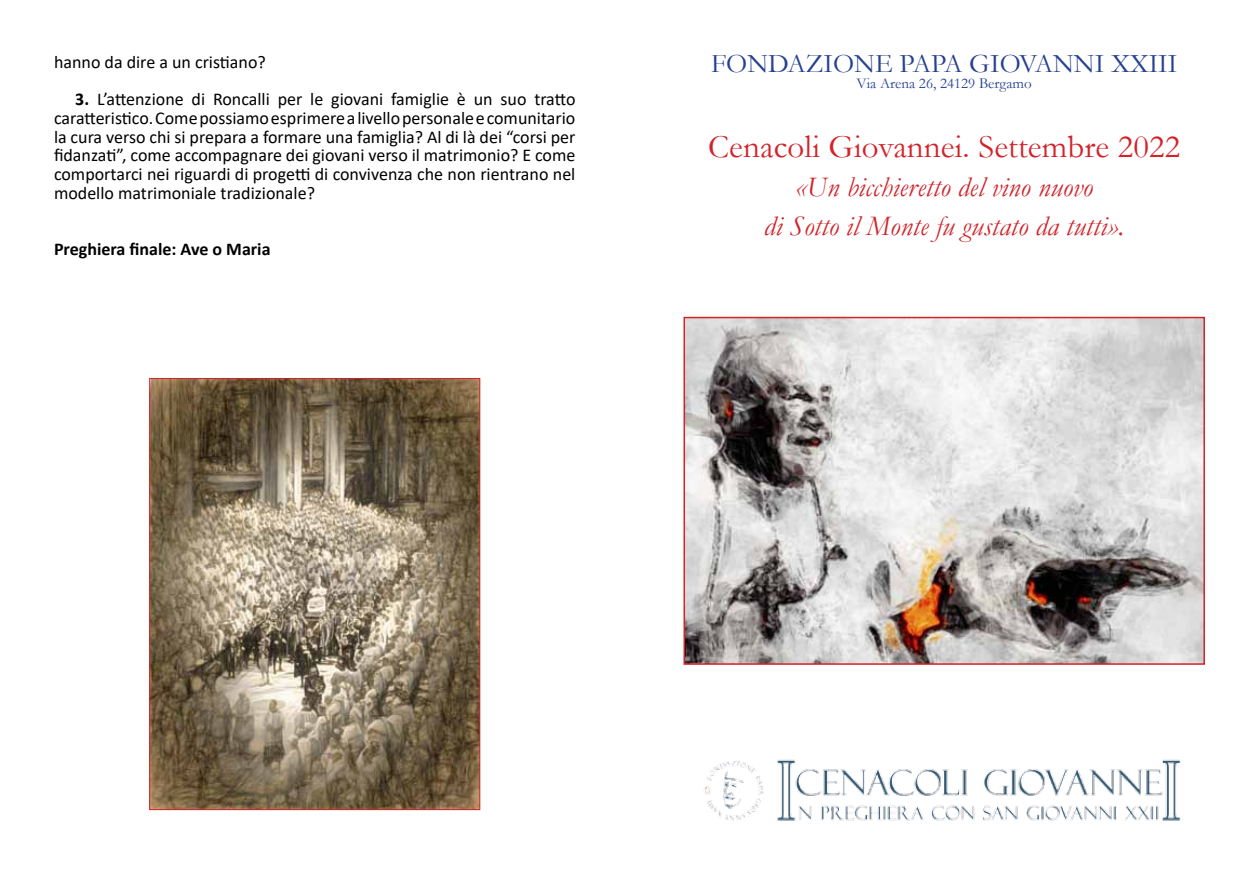
<style>
.page{position:relative;width:1259px;height:893px;background:#fff}
.page>*{position:absolute;margin:0;border:0;box-sizing:border-box;transform-origin:0 0}
.t1{font:33px "Garamond";letter-spacing:.005em;color:#d2232a}
.t2{font:italic 28.5px/39px "Garamond";letter-spacing:.005em;color:#d2232a;text-align:center}
.t3{font:27px "Garamond";color:#25408f}
.t4{font:18px/18.8px "Calibri";color:#000;text-align:justify}
.t5{font:700 18px "Calibri";color:#000}
.t6{font:15px "Garamond";color:#25408f}
.s1{font-weight:700}
</style>
<div class="page">
<img style="left:686px;top:320px;width:516px;height:342px">
<div style="left:683px;top:317px;width:522px;height:348px;border:2px solid #d2232a"></div>
<img style="left:704px;top:759px;width:477px;height:62px">
<img style="left:151px;top:380px;width:327px;height:428px">
<div style="left:149px;top:378px;width:331px;height:432px;border:1px solid #d2232a"></div>
<p class="t4" style="left:54px;top:52px;width:213px">hanno da dire a un cristiano?</p>
<p class="t4" style="left:54px;top:89px;width:523px;text-indent:21px"><span class="s1">3.</span> L’attenzione di Roncalli per le giovani famiglie è un suo tratto caratteristico. Come possiamo esprimere a livello personale e comunitario la cura verso chi si prepara a formare una famiglia? Al di là dei “corsi per fidanzati”, come accompagnare dei giovani verso il matrimonio? E come comportarci nei riguardi di progetti di convivenza che non rientrano nel modello matrimoniale tradizionale?</p>
<p class="t5" style="left:54px;top:236px;width:218px">Preghiera finale: Ave o Maria</p>
<h3 class="t3" style="left:711px;top:45px;width:468px">FONDAZIONE PAPA GIOVANNI XXIII</h3>
<p class="t6" style="left:856px;top:73px;width:177px">Via Arena 26, 24129 Bergamo</p>
<h1 class="t1" style="left:708px;top:124px;width:473px">Cenacoli Giovannei. Settembre 2022</h1>
<h2 class="t2" style="left:764px;top:166px;width:362px">«Un bicchieretto del vino nuovo<br>di Sotto il Monte fu gustato da tutti».</h2>
</div>
